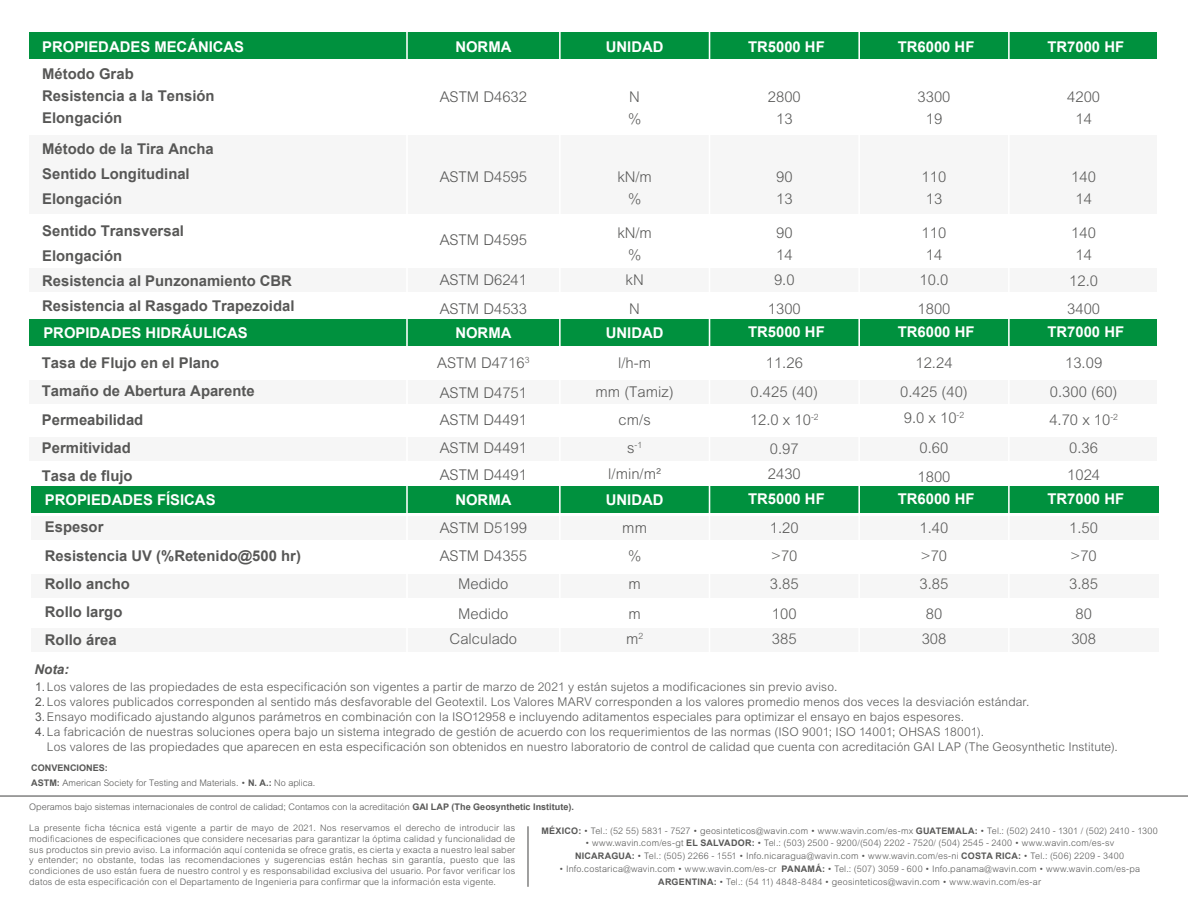
<style>
.page{position:relative;width:1188px;height:918px;background:#fff}
.page>*{position:absolute;margin:0;border:0;box-sizing:border-box;transform-origin:0 0}
.t1{font:300 14.85px/28.2px "Arial MT Std";color:#575756}
.t2{font:700 14.85px/28.2px "Arial";color:#575756}
.t3{font:700 14.85px "Arial";color:#fff}
.t4{font:italic 700 13.5px "Arial";color:#575756}
.t5{font:300 12px/15px "Arial MT Std";letter-spacing:.01em;color:#575756}
.t6{font:300 9px/10.8px "Arial MT Std";letter-spacing:.02em;color:#575756;text-align:center}
.t7{font:300 9px "Arial MT Std";color:#575756}
.t8{font:700 9px "Arial";color:#575756}
.t9{font:300 8.7px "Arial MT Std";color:#575756}
.s1{font-size:14.85px}
.s2{font-family:"Arial";font-weight:400}
.s3{font-family:"Arial";font-weight:700}
</style>
<div class="page">
<div style="left:29px;top:380px;width:1128px;height:23px;background:#f6f6f6"></div>
<div style="left:31px;top:516px;width:1128px;height:24px;background:#f6f6f6"></div>
<div style="left:31px;top:574px;width:1128px;height:24px;background:#f6f6f6"></div>
<div style="left:31px;top:628px;width:1128px;height:24px;background:#f6f6f6"></div>
<div style="left:29px;top:437px;width:1128px;height:23px;background:#f6f6f6"></div>
<div style="left:30px;top:319px;width:1127px;height:26px;background:#00913e"></div>
<div style="left:30px;top:136px;width:1127px;height:78px;background:#f6f6f6"></div>
<div style="left:30px;top:268px;width:1127px;height:23px;background:#f6f6f6"></div>
<div style="left:30px;top:32px;width:1127px;height:26px;background:#00913e"></div>
<div style="left:31px;top:486px;width:1128px;height:27px;background:#00913e"></div>
<hr style="left:1008px;top:27px;width:2px;height:638px;background:#fff">
<hr style="left:858px;top:27px;width:2px;height:638px;background:#fff">
<hr style="left:709px;top:27px;width:1px;height:638px;background:#fff">
<hr style="left:559px;top:27px;width:2px;height:638px;background:#fff">
<hr style="left:406px;top:27px;width:2px;height:638px;background:#fff">
<hr style="left:0;top:795px;width:1188px;height:2px;background:#575756">
<hr style="left:527px;top:826px;width:2px;height:61px;background:#575756">
<h1 class="t3" style="left:42px;top:36px;width:203px">PROPIEDADES MECÁNICAS</h1>
<h1 class="t3" style="left:455px;top:36px;width:58px">NORMA</h1>
<h1 class="t3" style="left:606px;top:36px;width:59px">UNIDAD</h1>
<h1 class="t3" style="left:748px;top:36px;width:78px">TR5000 HF</h1>
<h1 class="t3" style="left:1047px;top:36px;width:78px">TR7000 HF</h1>
<h1 class="t2" style="left:42px;top:63px;width:174px;line-height:22.2px">Método Grab<br>Resistencia a la Tensión<br>Elongación</h1>
<h1 class="t3" style="left:898px;top:36px;width:78px">TR6000 HF</h1>
<h1 class="t1" style="left:918px;top:86px;width:34px;line-height:22.2px;text-align:center">3300<br>19</h1>
<h1 class="t1" style="left:440px;top:83px;width:89px">ASTM D4632</h1>
<h1 class="t1" style="left:628px;top:86px;width:15px;line-height:22.2px">N %</h1>
<h1 class="t1" style="left:768px;top:86px;width:34px;line-height:22.2px;text-align:center">2800<br>13</h1>
<h1 class="t1" style="left:1067px;top:86px;width:34px;line-height:22.2px;text-align:center">4200<br>14</h1>
<h1 class="t2" style="left:42px;top:137px;width:173px;line-height:25.2px">Método de la Tira Ancha<br>Sentido Longitudinal<br>Elongación</h1>
<h1 class="t2" style="left:42px;top:218px;width:254px;line-height:25.2px">Sentido Transversal<br>Elongación<br>Resistencia al Punzonamiento CBR<br>Resistencia al Rasgado Trapezoidal</h1>
<h1 class="t1" style="left:440px;top:163px;width:89px">ASTM D4595</h1>
<h1 class="t1" style="left:617px;top:166px;width:36px;line-height:22.2px;text-align:center">kN/m %</h1>
<h1 class="t1" style="left:776px;top:166px;width:18px;line-height:22.2px">90<br>13</h1>
<h1 class="t1" style="left:440px;top:226px;width:89px">ASTM D4595</h1>
<h1 class="t1" style="left:440px;top:266px;width:89px">ASTM D6241<br>ASTM D4533</h1>
<h1 class="t1" style="left:626px;top:266px;width:20px">kN<br>N</h1>
<h1 class="t1" style="left:768px;top:266px;width:34px;text-align:center">9.0<br>1300</h1>
<h1 class="t1" style="left:617px;top:221px;width:36px;line-height:22.2px;text-align:center">kN/m %</h1>
<h1 class="t1" style="left:776px;top:221px;width:18px;line-height:22.2px">90<br>14</h1>
<h1 class="t1" style="left:922px;top:166px;width:26px;line-height:22.2px">110<br>13</h1>
<h1 class="t1" style="left:1071px;top:166px;width:26px;line-height:22.2px">140<br>14</h1>
<h1 class="t1" style="left:922px;top:221px;width:26px;line-height:22.2px">110<br>14</h1>
<h1 class="t1" style="left:1071px;top:221px;width:26px;line-height:22.2px">140<br>14</h1>
<h1 class="t1" style="left:918px;top:266px;width:34px">10.0<br>1800</h1>
<h1 class="t1" style="left:1067px;top:266px;width:34px">12.0<br>3400</h1>
<h1 class="t3" style="left:43px;top:323px;width:206px">PROPIDADES HIDRÁULICAS</h1>
<h1 class="t3" style="left:455px;top:323px;width:58px">NORMA</h1>
<h1 class="t3" style="left:606px;top:323px;width:59px">UNIDAD</h1>
<h1 class="t3" style="left:748px;top:322px;width:78px">TR5000 HF</h1>
<h1 class="t1" style="left:437px;top:348px;width:94px;line-height:29.5px">ASTM D4716<sup>3<br></sup>ASTM D4751</h1>
<h1 class="t1" style="left:440px;top:406px;width:89px;line-height:27.6px;text-align:justify">ASTM D4491<br>ASTM D4491<br>ASTM D4491</h1>
<h1 class="t3" style="left:898px;top:322px;width:78px">TR6000 HF</h1>
<h1 class="t1" style="left:900px;top:349px;width:69px;text-align:center">12.24<br>0.425 (40)</h1>
<h1 class="t1" style="left:904px;top:403px;width:62px;line-height:29.4px;text-align:center">9.0 x 10<sup>-2<br></sup>0.60<br>1800</h1>
<h1 class="t3" style="left:1047px;top:322px;width:78px">TR7000 HF</h1>
<h1 class="t1" style="left:1049px;top:349px;width:70px;text-align:center">13.09<br>0.300 (60)<br>4.70 x 10<sup>-2<br></sup>0.36<br>1024</h1>
<h1 class="t2" style="left:42px;top:349px;width:214px">Tasa de Flujo en el Plano<br>Tamaño de Abertura Aparente<br>Permeabilidad<br>Permitividad<br>Tasa de flujo</h1>
<h1 class="t3" style="left:45px;top:490px;width:172px">PROPIEDADES FÍSICAS</h1>
<h1 class="t3" style="left:455px;top:490px;width:58px">NORMA</h1>
<h1 class="t3" style="left:606px;top:490px;width:59px">UNIDAD</h1>
<h1 class="t3" style="left:748px;top:489px;width:78px">TR5000 HF</h1>
<h1 class="t1" style="left:440px;top:513px;width:89px;text-align:center">ASTM D5199<br>ASTM D4355<br>Medido</h1>
<h1 class="t1" style="left:450px;top:601px;width:69px;line-height:25.2px;text-align:center">Medido<br>Calculado</h1>
<h1 class="t1" style="left:750px;top:349px;width:70px;text-align:center">11.26<br>0.425 (40)<br>12.0 x 10<sup>-2<br></sup>0.97</h1>
<h1 class="t1" style="left:768px;top:460px;width:34px">2430</h1>
<h1 class="t1" style="left:596px;top:349px;width:80px;text-align:center">l/h-m<br>mm (Tamiz) cm/s</h1>
<p class="t9" style="left:627px;top:440px;width:17px"><span class="s1">s</span>-1</p>
<h1 class="t1" style="left:608px;top:460px;width:54px">l/min/m²</h1>
<h1 class="t3" style="left:898px;top:489px;width:78px">TR6000 HF</h1>
<h1 class="t1" style="left:920px;top:513px;width:30px;text-align:justify">1.40 &gt;70<br>3.85</h1>
<h1 class="t1" style="left:922px;top:601px;width:26px;line-height:25.2px">80<br>308</h1>
<h1 class="t3" style="left:1047px;top:489px;width:78px">TR7000 HF</h1>
<h1 class="t1" style="left:1069px;top:513px;width:30px;text-align:justify">1.50 &gt;70<br>3.85</h1>
<h1 class="t1" style="left:1071px;top:601px;width:26px;line-height:25.2px">80<br>308</h1>
<h1 class="t2" style="left:45px;top:514px;width:258px">Espesor<br>Resistencia UV (%Retenido@500 hr)<br>Rollo ancho<br>Rollo largo<br>Rollo área</h1>
<p class="t5" style="left:35px;top:679px;width:996px"><span class="s2">1.</span>Los valores de las propiedades de esta especificación son vigentes a partir de marzo de 2021 y están sujetos a modificaciones sin previo aviso.<br><span class="s2">2.</span>Los valores publicados corresponden al sentido más desfavorable del Geotextil. Los Valores MARV corresponden a los valores promedio menos dos veces la desviación estándar.<br><span class="s2">3.</span>Ensayo modificado ajustando algunos parámetros en combinación con la ISO12958 e incluyendo aditamentos especiales para optimizar el ensayo en bajos espesores.<br><span class="s2">4.</span>La fabricación de nuestras soluciones opera bajo un sistema integrado de gestión de acuerdo con los requerimientos de las normas (ISO 9001; ISO 14001; OHSAS 18001).</p>
<h3 class="t5" style="left:47px;top:739px;width:1073px">Los valores de las propiedades que aparecen en esta especificación son obtenidos en nuestro laboratorio de control de calidad que cuenta con acreditación GAI LAP (The Geosynthetic Institute).</h3>
<h1 class="t1" style="left:770px;top:513px;width:30px;text-align:justify">1.20 &gt;70<br>3.85</h1>
<h1 class="t1" style="left:772px;top:601px;width:26px;line-height:25.2px">100<br>385</h1>
<h1 class="t1" style="left:622px;top:513px;width:26px;text-align:center">mm % m</h1>
<h1 class="t1" style="left:626px;top:601px;width:19px;line-height:25.2px">m m<sup>2</sup></h1>
<h2 class="t4" style="left:34px;top:660px;width:36px">Nota:</h2>
<p class="t8" style="left:31px;top:762px;width:78px">CONVENCIONES:</p>
<p class="t7" style="left:31px;top:778px;width:286px"><span class="s3">ASTM:</span> American Society for Testing and Materials. • <span class="s3">N. A.:</span> No aplica.</p>
<p class="t6" style="left:29px;top:823px;width:488px;text-align:justify">La presente ficha técnica está vigente a partir de mayo de 2021. Nos reservamos el derecho de introducir las modificaciones de especificaciones que considere necesarias para garantizar la óptima calidad y funcionalidad de sus productos sin previo aviso. La información aquí contenida se ofrece gratis, es cierta y exacta a nuestro leal saber y entender; no obstante, todas las recomendaciones y sugerencias están hechas sin garantía, puesto que las condiciones de uso están fuera de nuestro control y es responsabilidad exclusiva del usuario. Por favor verificar los datos de esta especificación con el Departamento de Ingenieria para confirmar que la información esta vigente.</p>
<p class="t6" style="left:541px;top:825px;width:618px"><span class="s3">MÉXICO:</span> • Tel.: (52 55) 5831 - 7527 • geosinteticos@wavin.com • www.wavin.com/es-mx <span class="s3">GUATEMALA:</span> • Tel.: (502) 2410 - 1301 / (502) 2410 - 1300</p>
<p class="t7" style="left:29px;top:802px;width:546px">Operamos bajo sistemas internacionales de control de calidad; Contamos con la acreditación <span class="s3">GAI LAP (The Geosynthetic Institute).</span></p>
<p class="t6" style="left:575px;top:837px;width:551px;line-height:12.8px">• www.wavin.com/es-gt <span class="s3">EL SALVADOR:</span> • Tel.: (503) 2500 - 9200/(504) 2202 - 7520/ (504) 2545 - 2400 • www.wavin.com/es-sv<br><span class="s3">NICARAGUA:</span> • Tel.: (505) 2266 - 1551 • Info.nicaragua@wavin.com • www.wavin.com/es-ni <span class="s3">COSTA RICA:</span> • Tel.: (506) 2209 - 3400</p>
<p class="t6" style="left:559px;top:862px;width:583px;line-height:12.8px">• Info.costarica@wavin.com • www.wavin.com/es-cr <span class="s3">PANAMÁ:</span> • Tel.: (507) 3059 - 600 • Info.panama@wavin.com • www.wavin.com/es-pa<br><span class="s3">ARGENTINA:</span> • Tel.: (54 11) 4848-8484 • geosinteticos@wavin.com • www.wavin.com/es-ar</p>
</div>
